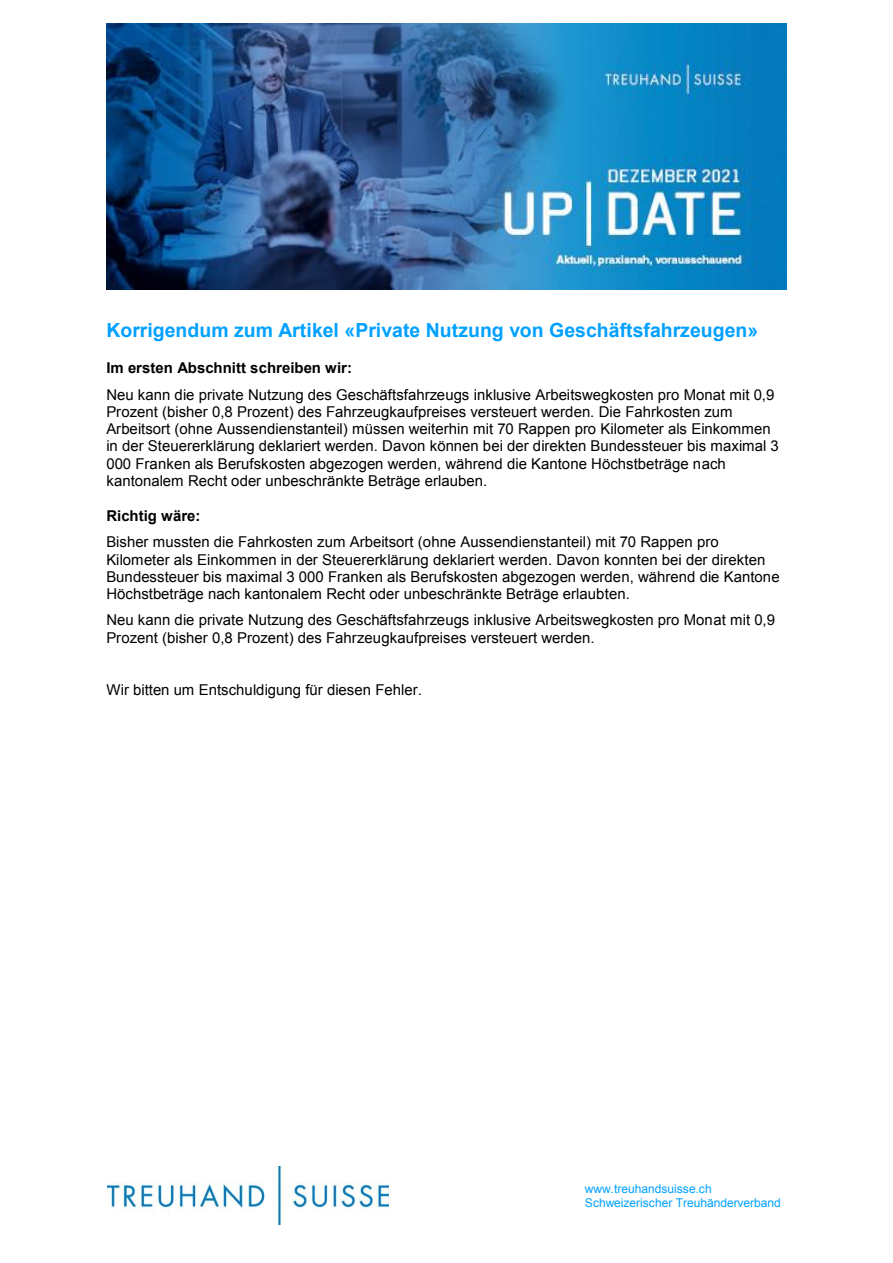
<style>
.page{position:relative;width:893px;height:1263px;background:#fff}
.page>*{position:absolute;margin:0;border:0;box-sizing:border-box;transform-origin:0 0}
.t1{font:700 19.5px "Arial";color:#00a1ff}
.t2{font:15px/17.2px "Arial";color:#000}
.t3{font:700 15px "Arial";color:#000}
.t4{font:12px/13.8px "Arial";letter-spacing:-.005em;color:#00a1ff}
</style>
<div class="page">
<img style="left:107px;top:1167px;width:281px;height:57px">
<img style="left:106px;top:23px;width:681px;height:266px">
<h1 class="t1" style="left:106px;top:319px;width:653px">Korrigendum zum Artikel «Private Nutzung von Geschäftsfahrzeugen»</h1>
<p class="t3" style="left:106px;top:360px;width:247px">Im ersten Abschnitt schreiben wir:</p>
<p class="t2" style="left:106px;top:386px;width:674px">Neu kann die private Nutzung des Geschäftsfahrzeugs inklusive Arbeitswegkosten pro Monat mit 0,9<br>Prozent (bisher 0,8 Prozent) des Fahrzeugkaufpreises versteuert werden. Die Fahrkosten zum Arbeitsort (ohne Aussendienstanteil) müssen weiterhin mit 70 Rappen pro Kilometer als Einkommen in der Steuererklärung deklariert werden. Davon können bei der direkten Bundessteuer bis maximal 3<br>000 Franken als Berufskosten abgezogen werden, während die Kantone Höchstbeträge nach kantonalem Recht oder unbeschränkte Beträge erlauben.</p>
<p class="t3" style="left:106px;top:507px;width:96px">Richtig wäre:</p>
<p class="t2" style="left:106px;top:533px;width:675px">Bisher mussten die Fahrkosten zum Arbeitsort (ohne Aussendienstanteil) mit 70 Rappen pro Kilometer als Einkommen in der Steuererklärung deklariert werden. Davon konnten bei der direkten Bundessteuer bis maximal 3 000 Franken als Berufskosten abgezogen werden, während die Kantone Höchstbeträge nach kantonalem Recht oder unbeschränkte Beträge erlaubten.</p>
<p class="t2" style="left:106px;top:612px;width:670px">Neu kann die private Nutzung des Geschäftsfahrzeugs inklusive Arbeitswegkosten pro Monat mit 0,9<br>Prozent (bisher 0,8 Prozent) des Fahrzeugkaufpreises versteuert werden.</p>
<p class="t2" style="left:106px;top:681px;width:317px">Wir bitten um Entschuldigung für diesen Fehler.</p>
<p class="t4" style="left:585px;top:1182px;width:197px">www.treuhandsuisse.ch<br>Schweizerischer Treuhänderverband</p>
</div>
